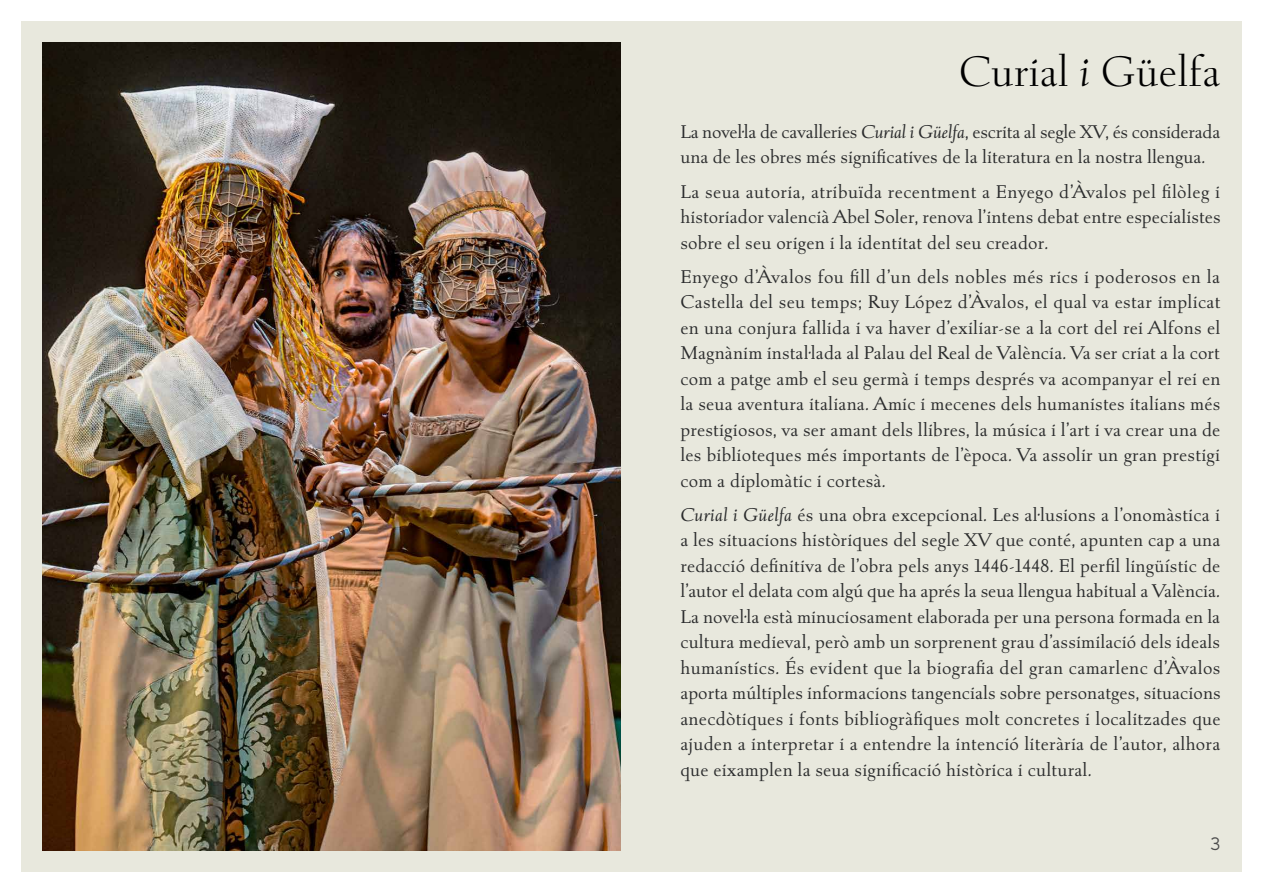
<style>
.page{position:relative;width:1263px;height:893px;background:#fff}
.page>*{position:absolute;margin:0;border:0;box-sizing:border-box;transform-origin:0 0}
.t1{font:300 45px "Albertan Pro";color:#000}
.t2{font:19.5px/25.5px "Albertan Pro";letter-spacing:.01em;color:#2a2b2c;text-align:justify}
.t3{font:19.5px/25.5px "Albertan Pro";letter-spacing:-.01em;color:#2a2b2c}
.t4{font:18px "TT Norms";color:#4d4d4d}
.s1{font-style:italic}
</style>
<div class="page">
<div style="left:21px;top:21px;width:1221px;height:851px;background:#e8e8dd"></div>
<img style="left:43px;top:43px;width:578px;height:807px">
<h1 class="t1" style="left:959px;top:44px;width:263px">Curial <span class="s1">i</span> Güelfa</h1>
<p class="t3" style="left:680px;top:119px;width:541px">La novel·la de cavalleries <span class="s1">Curial i Güelfa</span>, escrita al segle XV, és considerada una de les obres més significatives de la literatura en la nostra llengua.</p>
<p class="t2" style="left:680px;top:178px;width:542px">La seua autoria, atribuïda recentment a Enyego d’Àvalos pel filòleg i historiador valencià Abel Soler, renova l’intens debat entre especialistes sobre el seu origen i la identitat del seu creador.</p>
<p class="t2" style="left:680px;top:263px;width:542px">Enyego d’Àvalos fou fill d’un dels nobles més rics i poderosos en la Castella del seu temps; Ruy López d’Àvalos, el qual va estar implicat en una conjura fallida i va haver d’exiliar-se a la cort del rei Alfons el Magnànim instal·lada al Palau del Real de València. Va ser criat a la cort com a patge amb el seu germà i temps després va acompanyar el rei en la seua aventura italiana. Amic i mecenes dels humanistes italians més prestigiosos, va ser amant dels llibres, la música i l’art i va crear una de les biblioteques més importants de l’època. Va assolir un gran prestigi com a diplomàtic i cortesà.</p>
<p class="t2" style="left:680px;top:501px;width:542px"><span class="s1">Curial i Güelfa</span> és una obra excepcional. Les al·lusions a l’onomàstica i a les situacions històriques del segle XV que conté, apunten cap a una redacció definitiva de l’obra pels anys 1446-1448. El perfil lingüístic de l’autor el delata com algú que ha aprés la seua llengua habitual a València.<br>La novel·la està minuciosament elaborada per una persona formada en la cultura medieval, però amb un sorprenent grau d’assimilació dels ideals humanístics. És evident que la biografia del gran camarlenc d’Àvalos aporta múltiples informacions tangencials sobre personatges, situacions anecdòtiques i fonts bibliogràfiques molt concretes i localitzades que ajuden a interpretar i a entendre la intenció literària de l’autor, alhora que eixamplen la seua significació històrica i cultural.</p>
<p class="t4" style="left:1210px;top:833px;width:12px">3</p>
</div>
